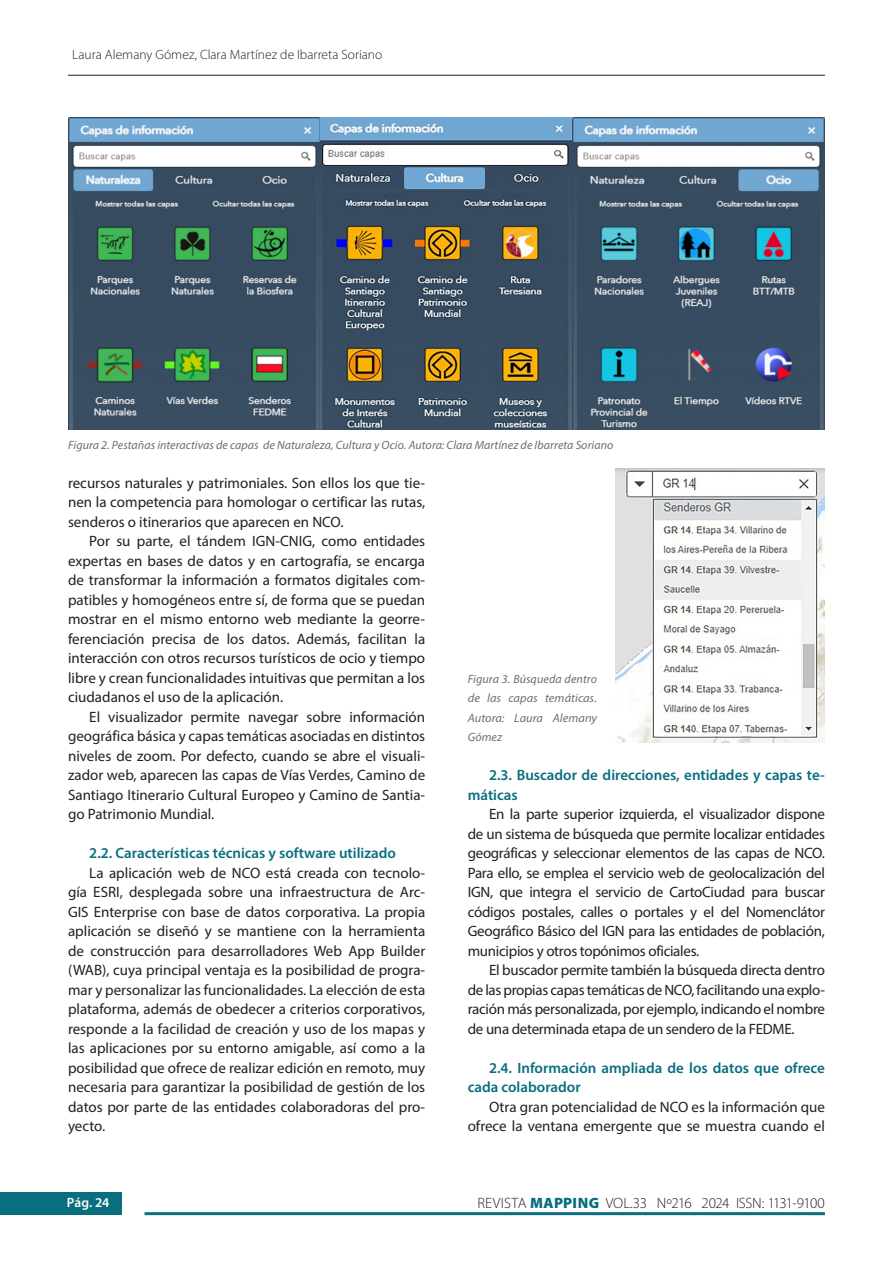
<style>
.page{position:relative;width:893px;height:1263px;background:#fff}
.page>*{position:absolute;margin:0;border:0;box-sizing:border-box;transform-origin:0 0}
.texto_principal{font:15px/19.5px "Myriad Pro";color:#231f20;text-align:justify}
.subtitulo1-verde{font:600 15px/19.5px "Myriad Pro";color:#096e7f}
.t1{font:300 15px "Myriad Pro";letter-spacing:-.02em;color:#231f20}
.t2{font:300 13.5px "Myriad Pro";color:#231f20}
.t3{font:600 13.5px "Myriad Pro";color:#fff}
.pie_de_foto{font:italic 12px/19.5px "Myriad Pro";letter-spacing:.005em;color:#6c6d70;text-align:justify}
.s1{font-weight:900;color:#096e7f}
</style>
<div class="page">
<div style="left:0;top:1193px;width:121px;height:22px;background:#096e7f"></div>
<hr style="left:145px;top:1212px;width:680px;height:3px;background:#096e7f">
<hr style="left:68px;top:75px;width:757px;height:1px;background:#231f20">
<img style="left:615px;top:468px;width:210px;height:274px">
<img style="left:68px;top:117px;width:757px;height:312px">
<p class="t2" style="left:72px;top:46px;width:312px">Laura Alemany Gómez, Clara Martínez de Ibarreta Soriano</p>
<p class="pie_de_foto" style="left:68px;top:435px;width:547px">Figura 2. Pestañas interactivas de capas de Naturaleza, Cultura y Ocio. Autora: Clara Martínez de Ibarreta Soriano</p>
<p class="texto_principal" style="left:68px;top:472px;width:359px">recursos naturales y patrimoniales. Son ellos los que tie&shy;nen la competencia para homologar o certificar las rutas, senderos o itinerarios que aparecen en NCO.</p>
<p class="texto_principal" style="left:68px;top:531px;width:359px;text-indent:21px">Por su parte, el tándem IGN-CNIG, como entidades expertas en bases de datos y en cartografía, se encarga de transformar la información a formatos digitales com&shy;patibles y homogéneos entre sí, de forma que se puedan mostrar en el mismo entorno web mediante la georre&shy;ferenciación precisa de los datos. Además, facilitan la interacción con otros recursos turísticos de ocio y tiempo libre y crean funcionalidades intuitivas que permitan a los ciudadanos el uso de la aplicación.</p>
<p class="texto_principal" style="left:68px;top:706px;width:359px;text-indent:21px">El visualizador permite navegar sobre información geográfica básica y capas temáticas asociadas en distintos niveles de zoom. Por defecto, cuando se abre el visuali&shy;zador web, aparecen las capas de Vías Verdes, Camino de Santiago Itinerario Cultural Europeo y Camino de Santia&shy;go Patrimonio Mundial.</p>
<p class="subtitulo1-verde" style="left:89px;top:843px;width:308px">2.2. Características técnicas y software utilizado</p>
<p class="texto_principal" style="left:68px;top:862px;width:359px;text-indent:21px">La aplicación web de NCO está creada con tecnolo&shy;gía ESRI, desplegada sobre una infraestructura de Arc-GIS Enterprise con base de datos corporativa. La propia aplicación se diseñó y se mantiene con la herramienta de construcción para desarrolladores Web App Builder (WAB), cuya principal ventaja es la posibilidad de progra&shy;mar y personalizar las funcionalidades. La elección de esta plataforma, además de obedecer a criterios corporativos, responde a la facilidad de creación y uso de los mapas y las aplicaciones por su entorno amigable, así como a la posibilidad que ofrece de realizar edición en remoto, muy necesaria para garantizar la posibilidad de gestión de los datos por parte de las entidades colaboradoras del pro&shy;yecto.</p>
<p class="pie_de_foto" style="left:468px;top:669px;width:131px">Figura 3. Búsqueda dentro de las capas temáticas.<br>Autora: Laura Alemany Gómez</p>
<p class="subtitulo1-verde" style="left:468px;top:765px;width:359px;text-indent:21px">2.3. Buscador de direcciones, entidades y capas te&shy;máticas</p>
<p class="texto_principal" style="left:468px;top:804px;width:359px;text-indent:21px">En la parte superior izquierda, el visualizador dispone de un sistema de búsqueda que permite localizar entidades geográficas y seleccionar elementos de las capas de NCO.<br>Para ello, se emplea el servicio web de geolocalización del IGN, que integra el servicio de CartoCiudad para buscar códigos postales, calles o portales y el del Nomenclátor Geográfico Básico del IGN para las entidades de población, municipios y otros topónimos oficiales.</p>
<p class="texto_principal" style="left:468px;top:960px;width:359px;text-indent:21px">El buscador permite también la búsqueda directa dentro de las propias capas temáticas de NCO, facilitando una explo&shy;ración más personalizada, por ejemplo, indicando el nombre de una determinada etapa de un sendero de la FEDME.</p>
<p class="subtitulo1-verde" style="left:468px;top:1057px;width:359px;text-indent:21px">2.4. Información ampliada de los datos que ofrece cada colaborador</p>
<p class="texto_principal" style="left:468px;top:1096px;width:359px;text-align:right">Otra gran potencialidad de NCO es la información que ofrece la ventana emergente que se muestra cuando el</p>
<p class="t3" style="left:67px;top:1194px;width:44px">Pág. 24</p>
<p class="t1" style="left:477px;top:1194px;width:349px">REVISTA <span class="s1">MAPPING</span> VOL.33 Nº216 2024 ISSN: 1131-9100</p>
</div>
